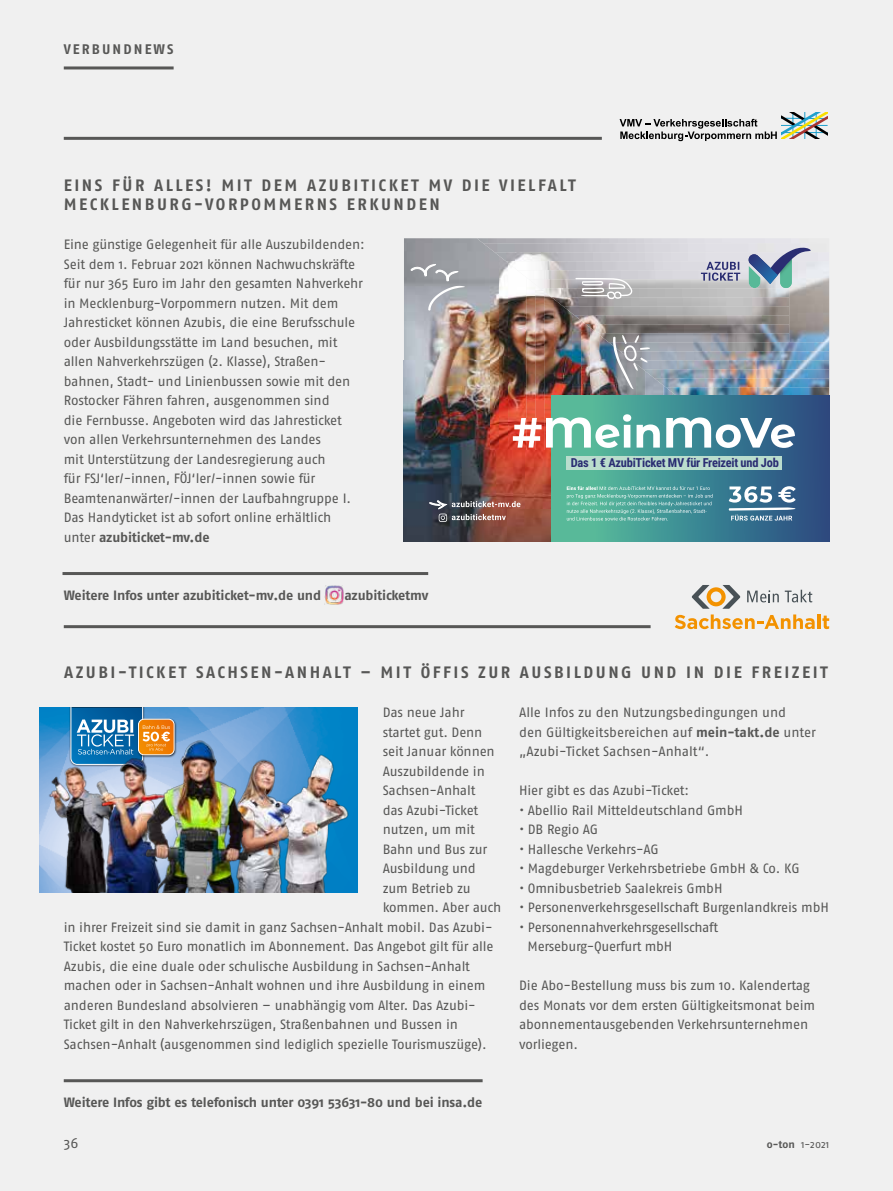
<style>
.page{position:relative;width:893px;height:1191px;background:#f0f0f0}
.page>*{position:absolute;margin:0;border:0;box-sizing:border-box;transform-origin:0 0}
.t1{font:700 16.5px/19.5px "Fago OT";letter-spacing:.15em;color:#575756}
.t2{font:14.25px "Fago OT";color:#575756}
.t3{font:700 13.8px "Fago No";letter-spacing:.15em;color:#575756}
.t4{font:13.5px/19.5px "Fago OT";letter-spacing:-.015em;color:#575756}
.t5{font:700 13.5px "Fago OT";letter-spacing:-.015em;color:#575756}
.t6{font:700 12.45px "Roboto Condensed";letter-spacing:-.02em;color:#2a2d72}
.t7{font:10.5px "Fago OT";color:#575756}
.s1{font-weight:700}
</style>
<div class="page">
<hr style="left:64px;top:66px;width:110px;height:3px;background:#575756">
<hr style="left:64px;top:625px;width:587px;height:3px;background:#575756">
<hr style="left:817px;top:614px;width:3px;height:15px;background:#f39200">
<svg style="left:822px;top:615px;width:7px;height:14px"></svg>
<svg style="left:675px;top:585px;width:140px;height:44px"></svg>
<hr style="left:64px;top:1079px;width:419px;height:3px;background:#575756">
<svg style="left:620px;top:112px;width:207px;height:29px"></svg>
<hr style="left:64px;top:137px;width:538px;height:3px;background:#575756">
<img style="left:325px;top:585px;width:19px;height:19px">
<hr style="left:63px;top:572px;width:365px;height:3px;background:#575756">
<img style="left:404px;top:238px;width:86px;height:212px">
<img style="left:490px;top:252px;width:9px;height:198px">
<img style="left:499px;top:261px;width:9px;height:189px">
<img style="left:508px;top:270px;width:18px;height:180px">
<img style="left:526px;top:279px;width:9px;height:135px">
<img style="left:535px;top:289px;width:10px;height:125px">
<img style="left:545px;top:297px;width:9px;height:117px">
<img style="left:554px;top:306px;width:18px;height:90px">
<img style="left:572px;top:315px;width:9px;height:81px">
<img style="left:581px;top:324px;width:9px;height:72px">
<img style="left:590px;top:333px;width:9px;height:63px">
<img style="left:599px;top:342px;width:19px;height:54px">
<img style="left:618px;top:389px;width:9px;height:7px">
<img style="left:627px;top:389px;width:9px;height:7px">
<img style="left:636px;top:389px;width:9px;height:7px">
<img style="left:645px;top:378px;width:18px;height:18px">
<img style="left:663px;top:387px;width:3px;height:9px">
<img style="left:404px;top:450px;width:148px;height:92px">
<img style="left:495px;top:252px;width:323px;height:9px">
<img style="left:506px;top:261px;width:242px;height:9px">
<img style="left:789px;top:261px;width:40px;height:81px">
<img style="left:517px;top:270px;width:231px;height:9px">
<img style="left:529px;top:279px;width:219px;height:9px">
<img style="left:540px;top:288px;width:249px;height:9px">
<img style="left:552px;top:297px;width:237px;height:9px">
<img style="left:574px;top:315px;width:215px;height:9px">
<img style="left:586px;top:324px;width:203px;height:9px">
<img style="left:597px;top:333px;width:192px;height:9px">
<img style="left:609px;top:342px;width:220px;height:9px">
<img style="left:651px;top:351px;width:178px;height:9px">
<img style="left:651px;top:360px;width:178px;height:9px">
<img style="left:651px;top:369px;width:178px;height:9px">
<img style="left:654px;top:378px;width:175px;height:9px">
<img style="left:666px;top:387px;width:163px;height:9px">
<div style="left:552px;top:396px;width:277px;height:146px;background:linear-gradient(to right,#5bc89f,#264a84)"></div>
<svg style="left:613px;top:334px;width:38px;height:55px"></svg>
<svg style="left:575px;top:278px;width:57px;height:21px"></svg>
<svg style="left:513px;top:414px;width:282px;height:36px"></svg>
<div style="left:566px;top:456px;width:216px;height:13px;background:#baddcd"></div>
<svg style="left:748px;top:248px;width:63px;height:40px"></svg>
<svg style="left:701px;top:262px;width:39px;height:19px"></svg>
<svg style="left:411px;top:264px;width:54px;height:47px"></svg>
<svg style="left:567px;top:486px;width:146px;height:34px"></svg>
<svg style="left:728px;top:486px;width:69px;height:34px"></svg>
<svg style="left:429px;top:500px;width:91px;height:22px"></svg>
<img style="left:39px;top:707px;width:318px;height:185px">
<div style="left:69px;top:707px;width:76px;height:60px;background:#000;opacity:.75"></div>
<div style="left:137px;top:717px;width:40px;height:40px;background:#000;opacity:.75"></div>
<svg style="left:71px;top:707px;width:103px;height:57px"></svg>
<img style="left:40px;top:764px;width:51px;height:128px">
<img style="left:91px;top:752px;width:44px;height:140px">
<img style="left:301px;top:752px;width:51px;height:140px">
<img style="left:255px;top:752px;width:46px;height:140px">
<img style="left:135px;top:737px;width:120px;height:155px">
<p class="t3" style="left:64px;top:41px;width:111px">VERBUNDNEWS</p>
<p class="t1" style="left:64px;top:175px;width:513px">EINS FÜR ALLES! MIT DEM AZUBITICKET MV DIE VIELFALT<br>MECKLENBURG-VORPOMMERNS ERKUNDEN</p>
<p class="t4" style="left:64px;top:235px;width:302px">Eine günstige Gelegenheit für alle Auszubildenden:<br>Seit dem 1. Februar 2021 können Nachwuchskräfte für nur 365 Euro im Jahr den gesamten Nahverkehr in Mecklenburg-Vorpommern nutzen. Mit dem Jahresticket können Azubis, die eine Berufsschule oder Ausbildungsstätte im Land besuchen, mit allen Nahverkehrszügen (2. Klasse), Straßen&shy;bahnen, Stadt- und Linienbussen sowie mit den Rostocker Fähren fahren, ausgenommen sind<br>die Fernbusse. Angeboten wird das Jahresticket von allen Verkehrsunternehmen des Landes<br>mit Unterstützung der Landesregierung auch<br>für FSJ‘ler/-innen, FÖJ‘ler/-innen sowie für Beamtenanwärter/-innen der Laufbahngruppe I.<br>Das Handyticket ist ab sofort online erhältlich unter <span class="s1">azubiticket-mv.de</span></p>
<p class="t5" style="left:64px;top:587px;width:259px">Weitere Infos unter azubiticket-mv.de und</p>
<p class="t5" style="left:344px;top:587px;width:85px">azubiticketmv</p>
<p class="t6" style="left:571px;top:454px;width:210px">Das 1 € AzubiTicket MV für Freizeit und Job</p>
<p class="t1" style="left:64px;top:662px;width:765px">AZUBI-TICKET SACHSEN-ANHALT – MIT ÖFFIS ZUR AUSBILDUNG UND IN DIE FREIZEIT</p>
<p class="t4" style="left:383px;top:703px;width:83px">Das neue Jahr</p>
<p class="t4" style="left:383px;top:722px;width:101px">startet gut. Denn</p>
<p class="t4" style="left:383px;top:742px;width:114px">seit Januar können</p>
<p class="t4" style="left:383px;top:761px;width:104px">Auszubildende in</p>
<p class="t4" style="left:383px;top:781px;width:94px">Sachsen-Anhalt</p>
<p class="t4" style="left:383px;top:800px;width:97px">das Azubi-Ticket</p>
<p class="t4" style="left:383px;top:819px;width:94px">nutzen, um mit</p>
<p class="t4" style="left:383px;top:839px;width:106px">Bahn und Bus zur</p>
<p class="t4" style="left:383px;top:858px;width:95px">Ausbildung und</p>
<p class="t4" style="left:383px;top:878px;width:90px">zum Betrieb zu</p>
<p class="t4" style="left:383px;top:897px;width:120px">kommen. Aber auch</p>
<p class="t4" style="left:64px;top:917px;width:430px">in ihrer Freizeit sind sie damit in ganz Sachsen-Anhalt mobil. Das Azubi-</p>
<p class="t4" style="left:64px;top:936px;width:431px">Ticket kostet 50 Euro monatlich im Abonnement. Das Angebot gilt für alle</p>
<p class="t4" style="left:64px;top:956px;width:408px">Azubis, die eine duale oder schulische Ausbildung in Sachsen-Anhalt</p>
<p class="t4" style="left:64px;top:975px;width:423px">machen oder in Sachsen-Anhalt wohnen und ihre Ausbildung in einem</p>
<p class="t4" style="left:64px;top:995px;width:413px">anderen Bundesland absolvieren – unabhängig vom Alter. Das Azubi-</p>
<p class="t4" style="left:64px;top:1014px;width:396px">Ticket gilt in den Nahverkehrszügen, Straßenbahnen und Bussen in</p>
<p class="t4" style="left:64px;top:1034px;width:424px">Sachsen-Anhalt (ausgenommen sind lediglich spezielle Tourismuszüge).</p>
<p class="t5" style="left:64px;top:1094px;width:420px">Weitere Infos gibt es telefonisch unter 0391 53631-80 und bei insa.de</p>
<p class="t4" style="left:519px;top:702px;width:298px">Alle Infos zu den Nutzungsbedingungen und<br>den Gültigkeitsbereichen auf <span class="s1">mein-takt.de</span> unter „Azubi-Ticket Sachsen-Anhalt“.</p>
<p class="t4" style="left:519px;top:780px;width:171px">Hier gibt es das Azubi-Ticket:</p>
<p class="t4" style="left:519px;top:800px;width:225px">• Abellio Rail Mitteldeutschland GmbH</p>
<p class="t4" style="left:519px;top:819px;width:81px">• DB Regio AG</p>
<p class="t4" style="left:519px;top:839px;width:141px">• Hallesche Verkehrs-AG</p>
<p class="t4" style="left:519px;top:858px;width:282px">• Magdeburger Verkehrsbetriebe GmbH &amp; Co. KG</p>
<p class="t4" style="left:519px;top:878px;width:205px">• Omnibusbetrieb Saalekreis GmbH</p>
<p class="t4" style="left:519px;top:897px;width:311px">• Personenverkehrsgesellschaft Burgenlandkreis mbH</p>
<p class="t4" style="left:528px;top:917px;width:192px;text-indent:-9px">• Personennahverkehrsgesellschaft<br>Merseburg-Querfurt mbH</p>
<p class="t4" style="left:519px;top:975px;width:298px">Die Abo-Bestellung muss bis zum 10. Kalendertag des Monats vor dem ersten Gültigkeitsmonat beim abonnementausgebenden Verkehrsunternehmen vorliegen.</p>
<p class="t2" style="left:64px;top:1134px;width:16px">36</p>
<p class="t7" style="left:767px;top:1138px;width:64px"><span class="s1">o-ton</span> 1-2021</p>
</div>
